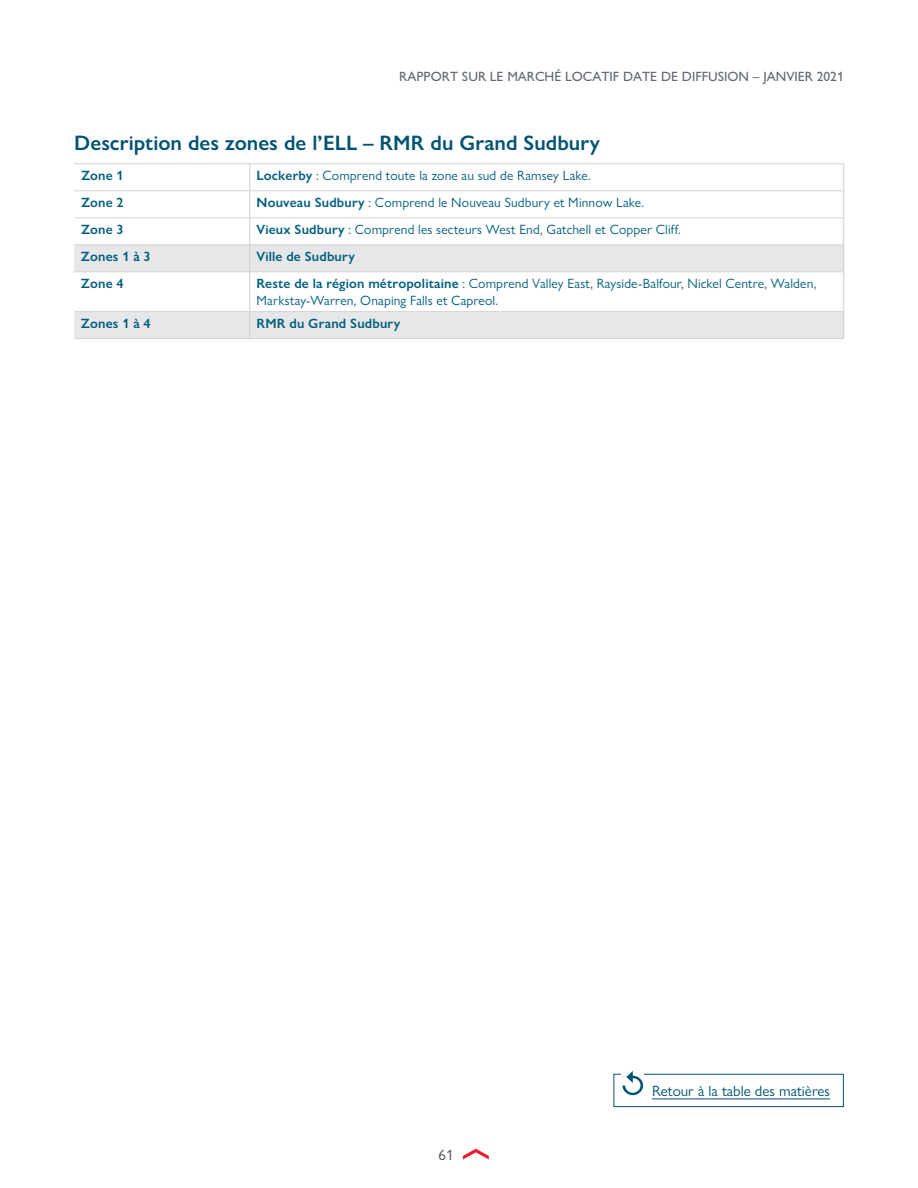
<style>
.page{position:relative;width:918px;height:1188px;background:#fff}
.page>*{position:absolute;margin:0;border:0;box-sizing:border-box;transform-origin:0 0}
.H3_Subhead{font:600 21px "Gill Sans Nova";color:#005373}
.P_Icon_website{font:15px "Gill Sans Nova";color:#005373}
.t1{font:15px "Gill Sans Nova";color:#4d4d4f}
.Table_Body_left{font:13.5px/16.5px "Gill Sans Nova";letter-spacing:.01em;color:#005e7e}
.t2{font:500 13.5px "Gill Sans Nova";color:#626770}
.Table_Header-H4{font:600 13.5px "Gill Sans Nova";letter-spacing:.015em;color:#005e7e}
.Table_Body_left-2{font:600 13.5px "Gill Sans Nova";letter-spacing:.015em;color:#005e7e}
.s1{font-weight:600}
</style>
<div class="page">
<svg style="left:463px;top:1149px;width:26px;height:11px"></svg>
<svg style="left:74px;top:246px;width:769px;height:92px;fill:#e6e7e8"></svg>
<hr style="left:74px;top:164px;width:176px;height:1px;background:#d1d3d4">
<hr style="left:250px;top:164px;width:594px;height:1px;background:#d1d3d4">
<svg style="left:249px;top:165px;width:1px;height:107px"></svg>
<svg style="left:843px;top:165px;width:1px;height:107px"></svg>
<hr style="left:249px;top:272px;width:1px;height:39px;background:#cbcdd0">
<hr style="left:843px;top:272px;width:1px;height:40px;background:#cbcdd0">
<svg style="left:249px;top:312px;width:1px;height:26px"></svg>
<svg style="left:843px;top:312px;width:1px;height:26px"></svg>
<hr style="left:74px;top:191px;width:176px;height:1px;background:#d1d3d4">
<hr style="left:250px;top:191px;width:594px;height:1px;background:#d1d3d4">
<hr style="left:74px;top:218px;width:176px;height:1px;background:#d1d3d4">
<hr style="left:250px;top:218px;width:594px;height:1px;background:#d1d3d4">
<hr style="left:74px;top:245px;width:176px;height:1px;background:#d1d3d4">
<hr style="left:250px;top:245px;width:594px;height:1px;background:#d1d3d4">
<hr style="left:74px;top:272px;width:176px;height:1px;background:#d1d3d4">
<hr style="left:250px;top:272px;width:594px;height:1px;background:#d1d3d4">
<hr style="left:74px;top:311px;width:176px;height:1px;background:#d1d3d4">
<hr style="left:250px;top:311px;width:594px;height:1px;background:#d1d3d4">
<hr style="left:74px;top:338px;width:176px;height:1px;background:#d1d3d4">
<hr style="left:250px;top:338px;width:594px;height:1px;background:#d1d3d4">
<hr style="left:652px;top:1099px;width:178px;height:1px;background:#005373">
<div style="left:614px;top:1074px;width:230px;height:33px;border:1px solid #005373"></div>
<div style="left:621px;top:1071px;width:23px;height:24px;background:#fff"></div>
<svg style="left:623px;top:1071px;width:20px;height:24px"></svg>
<p class="t2" style="left:399px;top:68px;width:446px">RAPPORT SUR LE MARCHÉ LOCATIF DATE DE DIFFUSION – JANVIER 2021</p>
<h3 class="H3_Subhead" style="left:74px;top:130px;width:527px">Description des zones de l’ELL – RMR du Grand Sudbury</h3>
<h4 class="Table_Header-H4" style="left:81px;top:167px;width:44px">Zone 1</h4>
<p class="Table_Body_left" style="left:256px;top:167px;width:336px"><span class="s1">Lockerby</span> : Comprend toute la zone au sud de Ramsey Lake.</p>
<h4 class="Table_Header-H4" style="left:81px;top:194px;width:44px">Zone 2</h4>
<p class="Table_Body_left" style="left:257px;top:194px;width:389px"><span class="s1">Nouveau Sudbury</span> : Comprend le Nouveau Sudbury et Minnow Lake.</p>
<h4 class="Table_Header-H4" style="left:81px;top:221px;width:44px">Zone 3</h4>
<p class="Table_Body_left" style="left:257px;top:221px;width:426px"><span class="s1">Vieux Sudbury</span> : Comprend les secteurs West End, Gatchell et Copper Cliff.</p>
<h4 class="Table_Header-H4" style="left:81px;top:248px;width:71px">Zones 1 à 3</h4>
<p class="Table_Body_left-2" style="left:256px;top:248px;width:100px">Ville de Sudbury</p>
<h4 class="Table_Header-H4" style="left:81px;top:275px;width:44px">Zone 4</h4>
<p class="Table_Body_left" style="left:256px;top:275px;width:561px"><span class="s1">Reste de la région métropolitaine</span> : Comprend Valley East, Rayside-Balfour, Nickel Centre, Walden,<br>Markstay-Warren, Onaping Falls et Capreol.</p>
<h4 class="Table_Header-H4" style="left:81px;top:315px;width:71px">Zones 1 à 4</h4>
<p class="Table_Body_left-2" style="left:256px;top:315px;width:145px">RMR du Grand Sudbury</p>
<p class="t1" style="left:439px;top:1145px;width:16px">61</p>
<p class="P_Icon_website" style="left:652px;top:1082px;width:180px">Retour à la table des matières</p>
</div>
